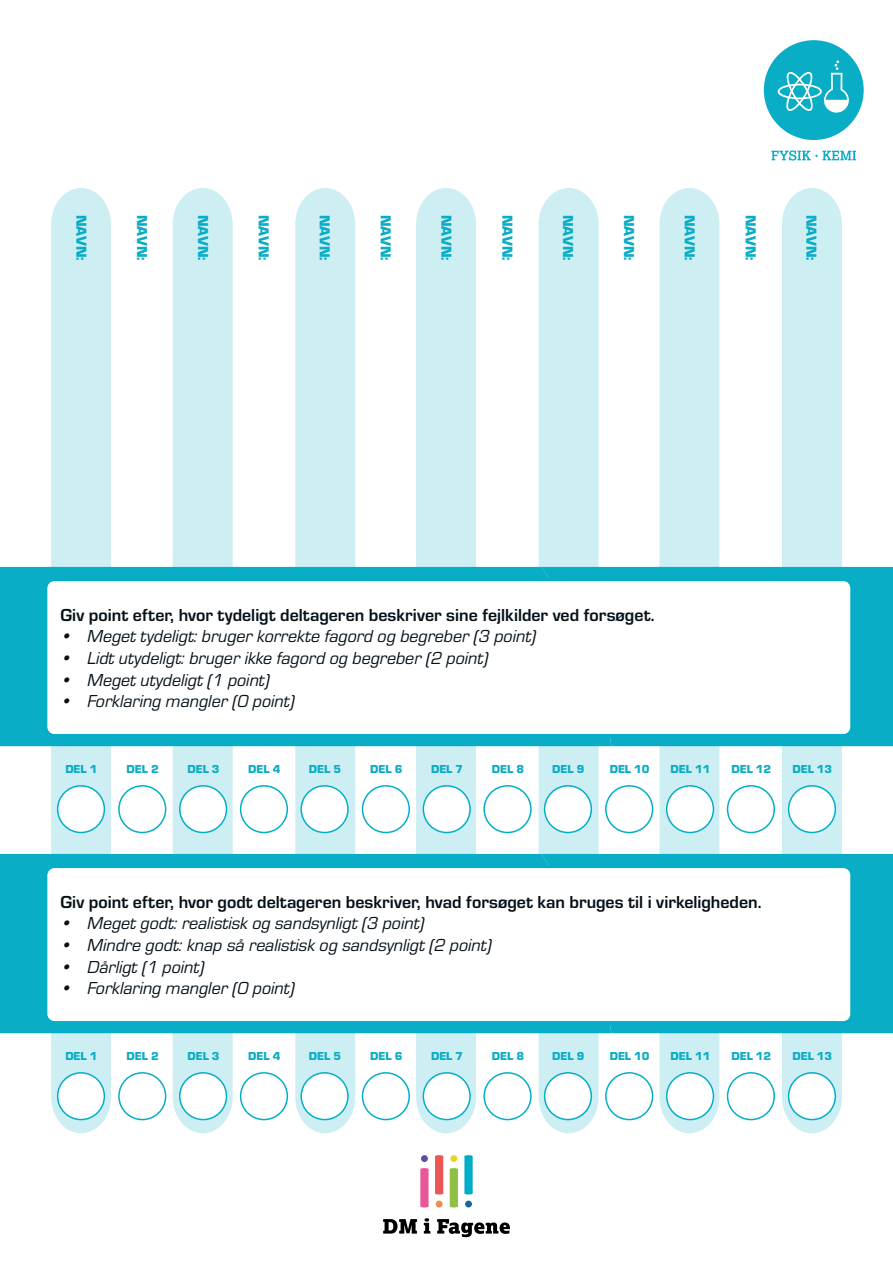
<style>
.page{position:relative;width:893px;height:1263px;background:#fff}
.page>*{position:absolute;margin:0;border:0;box-sizing:border-box;transform-origin:0 0}
.t1{font:italic 18px "Eurostile";color:#051119}
.t2{font:700 18px "Eurostile";color:#051119}
.t3{font:900 15px "Eurostile";letter-spacing:.005em;color:#0aadc6}
.t4{font:900 12px "Eurostile";color:#0aadc6}
</style>
<div class="page">
<div style="left:764px;top:40px;width:100px;height:100px;background:#0aadc6;border-radius:50%"></div>
<svg style="left:771px;top:150px;width:85px;height:11px"></svg>
<svg style="left:778px;top:60px;width:71px;height:53px"></svg>
<div style="left:465px;top:1200px;width:7px;height:7px;background:#18699a;border-radius:50%"></div>
<svg style="left:464px;top:1155px;width:9px;height:39px"></svg>
<div style="left:436px;top:1200px;width:7px;height:7px;background:#f28b50;border-radius:50%"></div>
<svg style="left:435px;top:1155px;width:8px;height:39px"></svg>
<div style="left:450px;top:1155px;width:7px;height:7px;background:#e7d431;border-radius:50%"></div>
<svg style="left:450px;top:1168px;width:8px;height:39px"></svg>
<div style="left:421px;top:1155px;width:7px;height:7px;background:#5d4f9c;border-radius:50%"></div>
<svg style="left:420px;top:1168px;width:9px;height:39px"></svg>
<svg style="left:383px;top:1219px;width:34px;height:14px"></svg>
<svg style="left:424px;top:1218px;width:6px;height:15px"></svg>
<svg style="left:437px;top:1219px;width:73px;height:18px"></svg>
<div style="left:51px;top:188px;width:60px;height:945px;background:#cdeff4"></div>
<div style="left:173px;top:188px;width:60px;height:945px;background:#cdeff4"></div>
<div style="left:295px;top:188px;width:60px;height:945px;background:#cdeff4"></div>
<div style="left:416px;top:188px;width:60px;height:945px;background:#cdeff4"></div>
<div style="left:539px;top:188px;width:60px;height:945px;background:#cdeff4"></div>
<svg style="left:659px;top:188px;width:60px;height:945px;background:#d0f0f4"></svg>
<div style="left:782px;top:188px;width:60px;height:945px;background:#cdeff4"></div>
<div style="left:0;top:854px;width:541px;height:179px;background:#0aadc6"></div>
<svg style="left:541px;top:799px;width:352px;height:287px"></svg>
<div style="left:46px;top:866px;width:806px;height:156px;background:#fff;border-radius:9px"></div>
<div style="left:44px;top:865px;width:809px;height:159px;border:3px solid #03aec7;border-radius:9px"></div>
<div style="left:0;top:567px;width:541px;height:179px;background:#0aadc6"></div>
<svg style="left:541px;top:468px;width:352px;height:331px"></svg>
<div style="left:46px;top:579px;width:806px;height:156px;background:#fff;border-radius:9px"></div>
<div style="left:44px;top:578px;width:809px;height:159px;border:3px solid #03aec7;border-radius:9px"></div>
<div style="left:58px;top:1073px;width:46px;height:46px;background:#fff;border-radius:50%"></div>
<div style="left:57px;top:1072px;width:48px;height:48px;border:2px solid #03aec7;border-radius:50%"></div>
<div style="left:301px;top:1073px;width:47px;height:46px;background:#fff;border-radius:50%"></div>
<div style="left:300px;top:1072px;width:49px;height:48px;border:2px solid #03aec7;border-radius:50%"></div>
<div style="left:545px;top:1073px;width:46px;height:46px;background:#fff;border-radius:50%"></div>
<div style="left:544px;top:1072px;width:48px;height:48px;border:2px solid #03aec7;border-radius:50%"></div>
<div style="left:118px;top:1072px;width:48px;height:48px;border:2px solid #03aec7;border-radius:50%"></div>
<div style="left:362px;top:1072px;width:48px;height:48px;border:2px solid #03aec7;border-radius:50%"></div>
<div style="left:606px;top:1073px;width:47px;height:46px;background:#fff;border-radius:50%"></div>
<div style="left:605px;top:1072px;width:48px;height:48px;border:2px solid #03aec7;border-radius:50%"></div>
<div style="left:180px;top:1073px;width:46px;height:46px;background:#fff;border-radius:50%"></div>
<div style="left:179px;top:1072px;width:48px;height:48px;border:2px solid #03aec7;border-radius:50%"></div>
<div style="left:423px;top:1073px;width:47px;height:46px;background:#fff;border-radius:50%"></div>
<div style="left:423px;top:1072px;width:48px;height:48px;border:2px solid #03aec7;border-radius:50%"></div>
<div style="left:667px;top:1073px;width:46px;height:46px;background:#fff;border-radius:50%"></div>
<div style="left:666px;top:1072px;width:48px;height:48px;border:2px solid #03aec7;border-radius:50%"></div>
<div style="left:240px;top:1072px;width:48px;height:48px;border:2px solid #03aec7;border-radius:50%"></div>
<div style="left:483px;top:1072px;width:49px;height:48px;border:2px solid #03aec7;border-radius:50%"></div>
<div style="left:727px;top:1073px;width:47px;height:46px;background:#fff;border-radius:50%"></div>
<div style="left:727px;top:1072px;width:48px;height:48px;border:2px solid #03aec7;border-radius:50%"></div>
<div style="left:789px;top:1073px;width:46px;height:46px;background:#fff;border-radius:50%"></div>
<div style="left:788px;top:1072px;width:48px;height:48px;border:2px solid #03aec7;border-radius:50%"></div>
<div style="left:58px;top:786px;width:46px;height:46px;background:#fff;border-radius:50%"></div>
<div style="left:57px;top:785px;width:48px;height:48px;border:2px solid #03aec7;border-radius:50%"></div>
<div style="left:301px;top:786px;width:47px;height:46px;background:#fff;border-radius:50%"></div>
<div style="left:300px;top:785px;width:49px;height:48px;border:2px solid #03aec7;border-radius:50%"></div>
<div style="left:545px;top:786px;width:46px;height:46px;background:#fff;border-radius:50%"></div>
<div style="left:544px;top:785px;width:48px;height:48px;border:2px solid #03aec7;border-radius:50%"></div>
<div style="left:118px;top:785px;width:48px;height:48px;border:2px solid #03aec7;border-radius:50%"></div>
<div style="left:362px;top:785px;width:48px;height:48px;border:2px solid #03aec7;border-radius:50%"></div>
<div style="left:606px;top:786px;width:47px;height:46px;background:#fff;border-radius:50%"></div>
<div style="left:605px;top:785px;width:48px;height:48px;border:2px solid #03aec7;border-radius:50%"></div>
<div style="left:180px;top:786px;width:46px;height:46px;background:#fff;border-radius:50%"></div>
<div style="left:179px;top:785px;width:48px;height:48px;border:2px solid #03aec7;border-radius:50%"></div>
<div style="left:423px;top:786px;width:47px;height:46px;background:#fff;border-radius:50%"></div>
<div style="left:423px;top:785px;width:48px;height:48px;border:2px solid #03aec7;border-radius:50%"></div>
<div style="left:667px;top:786px;width:46px;height:46px;background:#fff;border-radius:50%"></div>
<div style="left:666px;top:785px;width:48px;height:48px;border:2px solid #03aec7;border-radius:50%"></div>
<div style="left:240px;top:785px;width:48px;height:48px;border:2px solid #03aec7;border-radius:50%"></div>
<div style="left:483px;top:785px;width:49px;height:48px;border:2px solid #03aec7;border-radius:50%"></div>
<div style="left:727px;top:786px;width:47px;height:46px;background:#fff;border-radius:50%"></div>
<div style="left:727px;top:785px;width:48px;height:48px;border:2px solid #03aec7;border-radius:50%"></div>
<div style="left:789px;top:786px;width:46px;height:46px;background:#fff;border-radius:50%"></div>
<div style="left:788px;top:785px;width:48px;height:48px;border:2px solid #03aec7;border-radius:50%"></div>
<p class="t3" style="left:92px;top:215px;width:47px;rotate:90deg">NAVN:</p>
<p class="t3" style="left:153px;top:215px;width:47px;rotate:90deg">NAVN:</p>
<p class="t3" style="left:214px;top:215px;width:47px;rotate:90deg">NAVN:</p>
<p class="t3" style="left:275px;top:215px;width:47px;rotate:90deg">NAVN:</p>
<p class="t3" style="left:336px;top:215px;width:47px;rotate:90deg">NAVN:</p>
<p class="t3" style="left:396px;top:215px;width:47px;rotate:90deg">NAVN:</p>
<p class="t3" style="left:457px;top:215px;width:47px;rotate:90deg">NAVN:</p>
<p class="t3" style="left:518px;top:215px;width:47px;rotate:90deg">NAVN:</p>
<p class="t3" style="left:579px;top:215px;width:47px;rotate:90deg">NAVN:</p>
<p class="t3" style="left:640px;top:215px;width:47px;rotate:90deg">NAVN:</p>
<p class="t3" style="left:701px;top:215px;width:47px;rotate:90deg">NAVN:</p>
<p class="t3" style="left:761px;top:215px;width:47px;rotate:90deg">NAVN:</p>
<p class="t3" style="left:822px;top:215px;width:47px;rotate:90deg">NAVN:</p>
<p class="t2" style="left:61px;top:602px;width:595px">Giv point efter, hvor tydeligt deltageren beskriver sine fejlkilder ved forsøget.</p>
<p class="t1" style="left:61px;top:624px;width:477px">• Meget tydeligt: bruger korrekte fagord og begreber (3 point)</p>
<p class="t1" style="left:61px;top:646px;width:429px">• Lidt utydeligt: bruger ikke fagord og begreber (2 point)</p>
<p class="t1" style="left:61px;top:667px;width:211px">• Meget utydeligt (1 point)</p>
<p class="t1" style="left:61px;top:689px;width:236px">• Forklaring mangler (0 point)</p>
<p class="t4" style="left:65px;top:761px;width:34px">DEL 1</p>
<p class="t4" style="left:127px;top:761px;width:34px">DEL 2</p>
<p class="t4" style="left:187px;top:761px;width:34px">DEL 3</p>
<p class="t4" style="left:248px;top:761px;width:34px">DEL 4</p>
<p class="t4" style="left:309px;top:761px;width:34px">DEL 5</p>
<p class="t4" style="left:370px;top:761px;width:34px">DEL 6</p>
<p class="t4" style="left:431px;top:761px;width:34px">DEL 7</p>
<p class="t4" style="left:492px;top:761px;width:34px">DEL 8</p>
<p class="t4" style="left:552px;top:761px;width:34px">DEL 9</p>
<p class="t4" style="left:610px;top:761px;width:41px">DEL 10</p>
<p class="t4" style="left:671px;top:761px;width:41px">DEL 11</p>
<p class="t4" style="left:731px;top:761px;width:41px">DEL 12</p>
<p class="t4" style="left:792px;top:761px;width:41px">DEL 13</p>
<p class="t2" style="left:61px;top:889px;width:702px">Giv point efter, hvor godt deltageren beskriver, hvad forsøget kan bruges til i virkeligheden.</p>
<p class="t1" style="left:61px;top:911px;width:365px">• Meget godt: realistisk og sandsynligt (3 point)</p>
<p class="t1" style="left:61px;top:933px;width:433px">• Mindre godt: knap så realistisk og sandsynligt (2 point)</p>
<p class="t1" style="left:61px;top:954px;width:145px">• Dårligt (1 point)</p>
<p class="t1" style="left:61px;top:976px;width:236px">• Forklaring mangler (0 point)</p>
<p class="t4" style="left:65px;top:1048px;width:34px">DEL 1</p>
<p class="t4" style="left:127px;top:1048px;width:34px">DEL 2</p>
<p class="t4" style="left:187px;top:1048px;width:34px">DEL 3</p>
<p class="t4" style="left:248px;top:1048px;width:34px">DEL 4</p>
<p class="t4" style="left:309px;top:1048px;width:34px">DEL 5</p>
<p class="t4" style="left:370px;top:1048px;width:34px">DEL 6</p>
<p class="t4" style="left:431px;top:1048px;width:34px">DEL 7</p>
<p class="t4" style="left:492px;top:1048px;width:34px">DEL 8</p>
<p class="t4" style="left:552px;top:1048px;width:34px">DEL 9</p>
<p class="t4" style="left:610px;top:1048px;width:41px">DEL 10</p>
<p class="t4" style="left:671px;top:1048px;width:41px">DEL 11</p>
<p class="t4" style="left:731px;top:1048px;width:41px">DEL 12</p>
<p class="t4" style="left:792px;top:1048px;width:41px">DEL 13</p>
</div>
